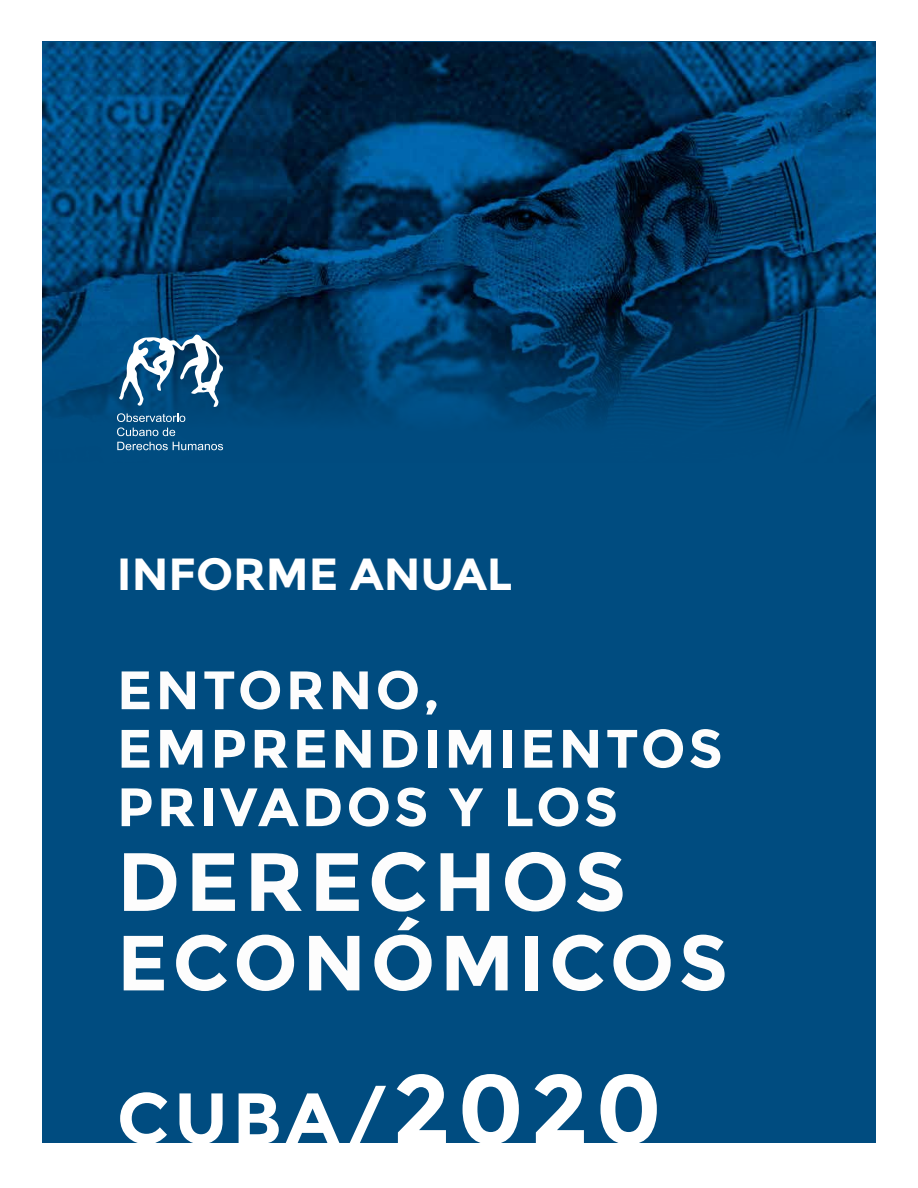
<style>
.page{position:relative;width:918px;height:1188px;background:#fff}
.page>*{position:absolute;margin:0;border:0;box-sizing:border-box;transform-origin:0 0}
.t1{font:700 82.5px "Montserrat";letter-spacing:.06em;color:#fdfdfd}
.t2{font:700 78px "Montserrat";letter-spacing:.06em;color:#fdfdfd}
.t3{font:700 72px "Montserrat";color:#fff}
.t4{font:700 54px/58.5px "Montserrat";letter-spacing:.06em;color:#fdfdfd}
.t5{font:700 45px "Montserrat";color:#fff}
.s1{font-size:97.5px}
</style>
<div class="page">
<div style="left:43px;top:41px;width:833px;height:1102px;background:#004c80"></div>
<img style="left:43px;top:43px;width:832px;height:408px">
<svg style="left:119px;top:334px;width:104px;height:73px"></svg>
<svg style="left:117px;top:413px;width:68px;height:23px"></svg>
<svg style="left:117px;top:442px;width:106px;height:8px"></svg>
<p class="t5" style="left:117px;top:547px;width:397px">INFORME ANUAL</p>
<p class="t4" style="left:117px;top:661px;width:607px">ENTORNO,<br>EMPRENDIMIENTOS<br>PRIVADOS Y LOS</p>
<h1 class="t1" style="left:117px;top:833px;width:511px">DERECHOS</h1>
<h2 class="t2" style="left:117px;top:916px;width:613px">ECONÓMICOS</h2>
<h3 class="t3" style="left:117px;top:1076px;width:547px">CUBA/<span class="s1">2020</span></h3>
</div>
